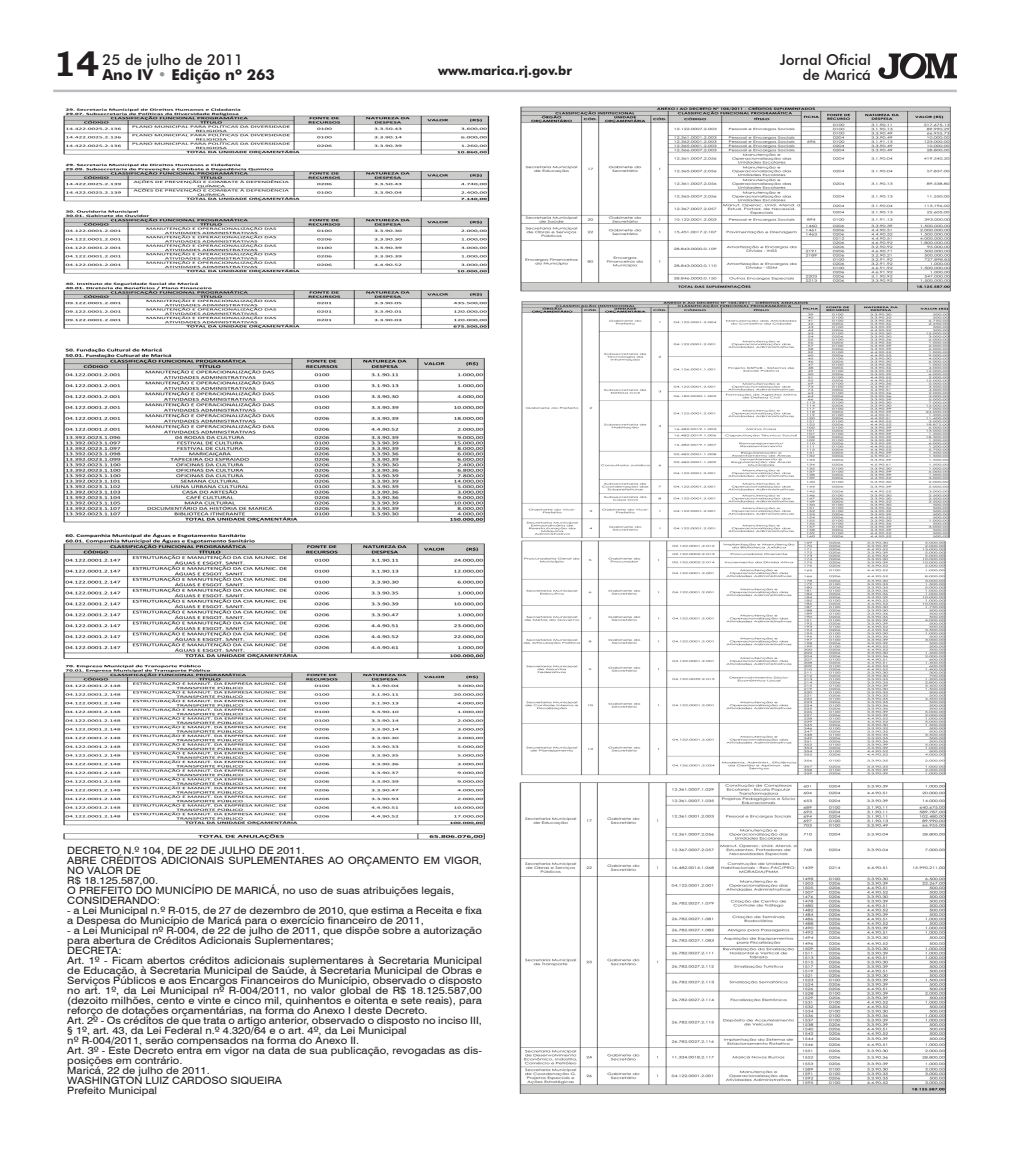
<style>
.page{position:relative;width:1010px;height:1152px;background:#fff}
.page>*{position:absolute;margin:0;border:0;box-sizing:border-box;transform-origin:0 0}
.t1{font:700 35px "Bookman Old Style";color:#231f20}
.t2{font:500 15px/15.6px "Futura BT";color:#231f20;text-align:right}
.t3{font:700 15px "Futura BT";color:#231f20}
.t4{font:700 12.5px "Futura BT";color:#231f20}
.t5{font:10.12px/10px "Swiss 721 BT";color:#231f20;scale:1.11 1}
.s1{color:#939598}
</style>
<div class="page">
<img style="left:878px;top:53px;width:79px;height:26px">
<hr style="left:53px;top:90px;width:904px;height:2px;background:#bcbdc0">
<img style="left:520px;top:106px;width:431px;height:186px">
<img style="left:521px;top:301px;width:429px;height:475px">
<img style="left:63px;top:348px;width:422px;height:492px">
<img style="left:63px;top:108px;width:427px;height:221px">
<img style="left:519px;top:782px;width:428px;height:312px">
<h1 class="t1" style="left:53px;top:39px;width:48px">14</h1>
<h2 class="t2" style="left:102px;top:51px;width:142px">25 de julho de 2011</h2>
<h2 class="t3" style="left:102px;top:66px;width:174px">Ano IV <span class="s1">•</span> Edição nº 263</h2>
<p class="t4" style="left:438px;top:63px;width:135px">www.marica.rj.gov.br</p>
<h2 class="t2" style="left:780px;top:51px;width:93px">Jornal Oficial de Maricá</h2>
<p class="t5" style="left:67px;top:845px;width:375px">DECRETO N.º 104, DE 22 DE JULHO DE 2011.<br>ABRE CRÉDITOS ADICIONAIS SUPLEMENTARES AO ORÇAMENTO EM VIGOR, NO VALOR DE<br>R$ 18.125.587,00.<br>O PREFEITO DO MUNICÍPIO DE MARICÁ, no uso de suas atribuições legais, CONSIDERANDO:</p>
<p class="t5" style="left:67px;top:905px;width:375px">- a Lei Municipal n.º R-015, de 27 de dezembro de 2010, que estima a Receita e fixa a Despesa do Município de Maricá para o exercício financeiro de 2011,</p>
<p class="t5" style="left:67px;top:925px;width:375px">- a Lei Municipal nº R-004, de 22 de julho de 2011, que dispõe sobre a autorização para abertura de Créditos Adicionais Suplementares;<br>DECRETA:<br>Art. 1º - Ficam abertos créditos adicionais suplementares à Secretaria Municipal de Educação, à Secretaria Municipal de Saúde, à Secretaria Municipal de Obras e Serviços Públicos e aos Encargos Financeiros do Município, observado o disposto no art. 1º, da Lei Municipal nº R-004/2011, no valor global de R$ 18.125.587,00 (dezoito milhões, cento e vinte e cinco mil, quinhentos e oitenta e sete reais), para reforço de dotações orçamentárias, na forma do Anexo I deste Decreto.<br>Art. 2º - Os créditos de que trata o artigo anterior, observado o disposto no inciso III, § 1º, art. 43, da Lei Federal n.º 4.320/64 e o art. 4º, da Lei Municipal<br>nº R-004/2011, serão compensados na forma do Anexo II.<br>Art. 3º - Este Decreto entra em vigor na data de sua publicação, revogadas as dis&shy;posições em contrário.<br>Maricá, 22 de julho de 2011.<br>WASHINGTON LUIZ CARDOSO SIQUEIRA<br>Prefeito Municipal</p>
</div>
